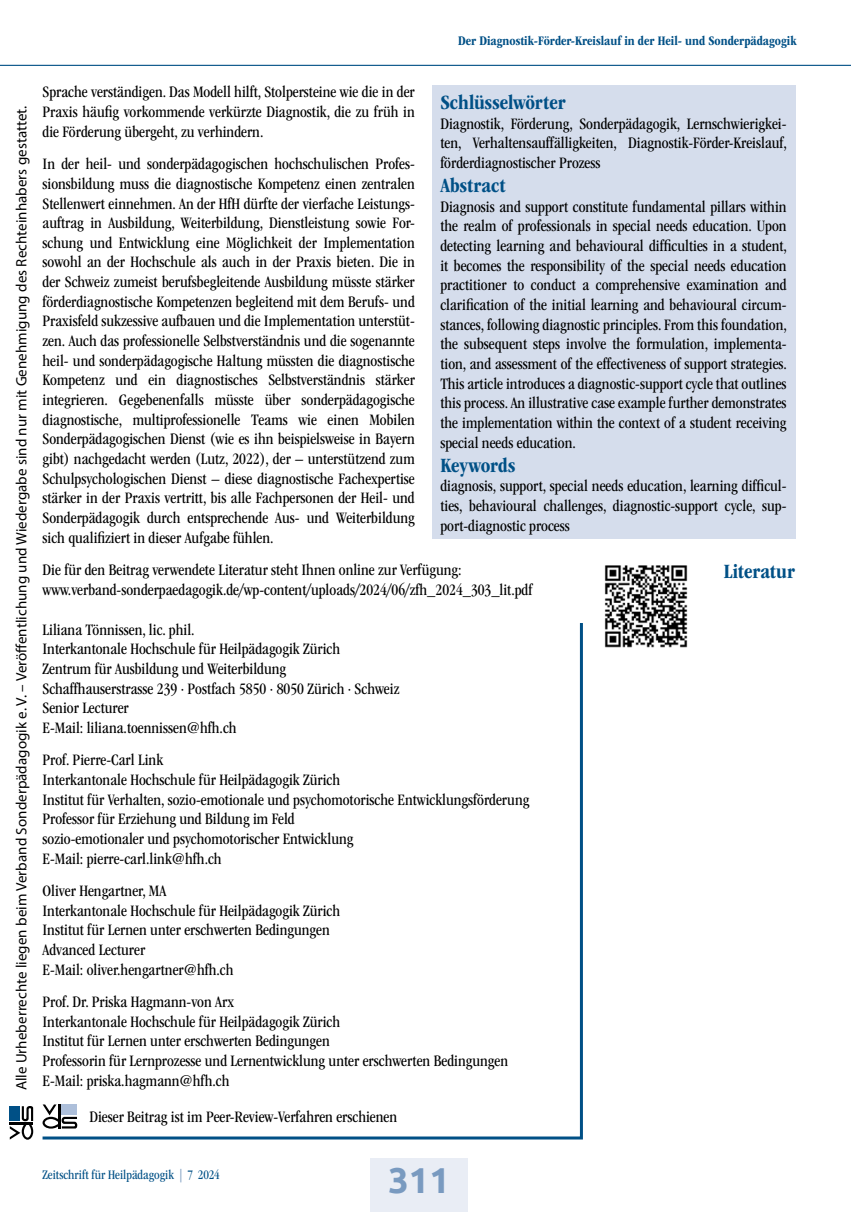
<style>
.page{position:relative;width:851px;height:1212px;background:#fff}
.page>*{position:absolute;margin:0;border:0;box-sizing:border-box;transform-origin:0 0}
.t1{font:700 36px "Ubuntu";color:#799ac0}
.t2{font:900 27px "Myriad Pro";color:#799ac0}
.t3{font:700 condensed 21px "ITC Garamond Std";color:#005086}
.t4{font:condensed 16.5px/19.6px "ITC Garamond Std";color:#000}
.t5{font:15px "Myriad Pro";letter-spacing:.005em;color:#000}
.t6{font:700 condensed 13.5px "ITC Garamond Std";color:#005086}
.t7{font:condensed 13.5px "ITC Garamond Std";color:#005086}
.s1{color:#799ac0}
</style>
<div class="page">
<svg style="left:10px;top:1106px;width:23px;height:34px"></svg>
<svg style="left:42px;top:623px;width:541px;height:517px"></svg>
<svg style="left:43px;top:1104px;width:34px;height:24px"></svg>
<div style="left:370px;top:1158px;width:98px;height:54px;background:#e9edf5"></div>
<hr style="left:0;top:65px;width:850px;height:1px;background:#005086">
<div style="left:432px;top:86px;width:363px;height:453px;background:#d5ddec"></div>
<img style="left:604px;top:565px;width:84px;height:83px">
<p class="t6" style="left:458px;top:33px;width:340px">Der Diagnostik-Förder-Kreislauf in der Heil- und Sonderpädagogik</p>
<p class="t5" style="left:12px;top:1090px;width:986px;rotate:-90deg">Alle Urheberrechte liegen beim Verband Sonderpädagogik e. V. – Veröffentlichung und Wiedergabe sind nur mit Genehmigung des Rechteinhabers gestattet.</p>
<p class="t4" style="left:43px;top:83px;width:374px;text-align:justify">Sprache verständigen. Das Modell hilft, Stolpersteine wie die in der Praxis häufig vorkommende verkürzte Diagnostik, die zu früh in die Förderung übergeht, zu verhindern.</p>
<p class="t4" style="left:43px;top:154px;width:374px;text-align:justify">In der heil- und sonderpädagogischen hochschulischen Profes&shy;sionsbildung muss die diagnostische Kompetenz einen zentralen Stellenwert einnehmen. An der HfH dürfte der vierfache Leistungs&shy;auftrag in Ausbildung, Weiterbildung, Dienstleistung sowie For&shy;schung und Entwicklung eine Möglichkeit der Implementation sowohl an der Hochschule als auch in der Praxis bieten. Die in der Schweiz zumeist berufsbegleitende Ausbildung müsste stärker förderdiagnostische Kompetenzen begleitend mit dem Berufs- und Praxisfeld sukzessive aufbauen und die Implementation unterstüt&shy;zen. Auch das professionelle Selbstverständnis und die sogenannte heil- und sonderpädagogische Haltung müssten die diagnostische Kompetenz und ein diagnostisches Selbstverständnis stärker integrieren. Gegebenenfalls müsste über sonderpädagogische diagnostische, multiprofessionelle Teams wie einen Mobilen Sonderpädagogischen Dienst (wie es ihn beispielsweise in Bayern gibt) nachgedacht werden (Lutz, 2022), der – unterstützend zum Schulpsychologischen Dienst – diese diagnostische Fachexpertise stärker in der Praxis vertritt, bis alle Fachpersonen der Heil- und Sonderpädagogik durch entsprechende Aus- und Weiterbildung sich qualifiziert in dieser Aufgabe fühlen.</p>
<p class="t4" style="left:43px;top:560px;width:491px">Die für den Beitrag verwendete Literatur steht Ihnen online zur Verfügung: www.verband-sonderpaedagogik.de/wp-content/uploads/2024/06/zfh_2024_303_lit.pdf</p>
<p class="t3" style="left:723px;top:559px;width:73px">Literatur</p>
<p class="t3" style="left:440px;top:91px;width:127px">Schlüsselwörter</p>
<p class="t4" style="left:440px;top:114px;width:348px;text-align:justify">Diagnostik, Förderung, Sonderpädagogik, Lernschwierigkei&shy;ten, Verhaltensauffälligkeiten, Diagnostik-Förder-Kreislauf, förderdiagnostischer Prozess</p>
<p class="t3" style="left:440px;top:174px;width:67px">Abstract</p>
<p class="t4" style="left:440px;top:197px;width:348px;text-align:justify">Diagnosis and support constitute fundamental pillars within the realm of professionals in special needs education. Upon detecting learning and behavioural difficulties in a student, it becomes the responsibility of the special needs education practitioner to conduct a comprehensive examination and clarification of the initial learning and behavioural circum&shy;stances, following diagnostic principles. From this foundation, the subsequent steps involve the formulation, implementa&shy;tion, and assessment of the effectiveness of support strategies.<br>This article introduces a diagnostic-support cycle that outlines this process. An illustrative case example further demonstrates the implementation within the context of a student receiving special needs education.</p>
<p class="t3" style="left:440px;top:453px;width:76px">Keywords</p>
<p class="t4" style="left:440px;top:476px;width:347px;text-align:justify">diagnosis, support, special needs education, learning difficul&shy;ties, behavioural challenges, diagnostic-support cycle, sup&shy;port-diagnostic process</p>
<p class="t4" style="left:43px;top:620px;width:358px">Liliana Tönnissen, lic. phil.<br>Interkantonale Hochschule für Heilpädagogik Zürich<br>Zentrum für Ausbildung und Weiterbildung Schaffhauserstrasse 239 · Postfach 5850 · 8050 Zürich · Schweiz Senior Lecturer<br>E-Mail: liliana.toennissen@hfh.ch</p>
<p class="t4" style="left:43px;top:750px;width:488px">Prof. Pierre-Carl Link<br>Interkantonale Hochschule für Heilpädagogik Zürich<br>Institut für Verhalten, sozio-emotionale und psychomotorische Entwicklungsförderung Professor für Erziehung und Bildung im Feld<br>sozio-emotionaler und psychomotorischer Entwicklung<br>E-Mail: pierre-carl.link@hfh.ch</p>
<p class="t4" style="left:43px;top:881px;width:299px">Oliver Hengartner, MA<br>Interkantonale Hochschule für Heilpädagogik Zürich Institut für Lernen unter erschwerten Bedingungen Advanced Lecturer<br>E-Mail: oliver.hengartner@hfh.ch</p>
<p class="t4" style="left:43px;top:992px;width:467px">Prof. Dr. Priska Hagmann-von Arx<br>Interkantonale Hochschule für Heilpädagogik Zürich<br>Institut für Lernen unter erschwerten Bedingungen<br>Professorin für Lernprozesse und Lernentwicklung unter erschwerten Bedingungen E-Mail: priska.hagmann@hfh.ch</p>
<p class="t4" style="left:89px;top:1107px;width:309px">Dieser Beitrag ist im Peer-Review-Verfahren erschienen</p>
<h2 class="t2" style="left:396px;top:1158px;width:48px">311</h2>
<p class="t7" style="left:43px;top:1167px;width:178px">Zeitschrift für Heilpädagogik <span class="s1">|</span> 7 2024</p>
<h1 class="t1" style="left:388px;top:1158px;width:63px">311</h1>
</div>
